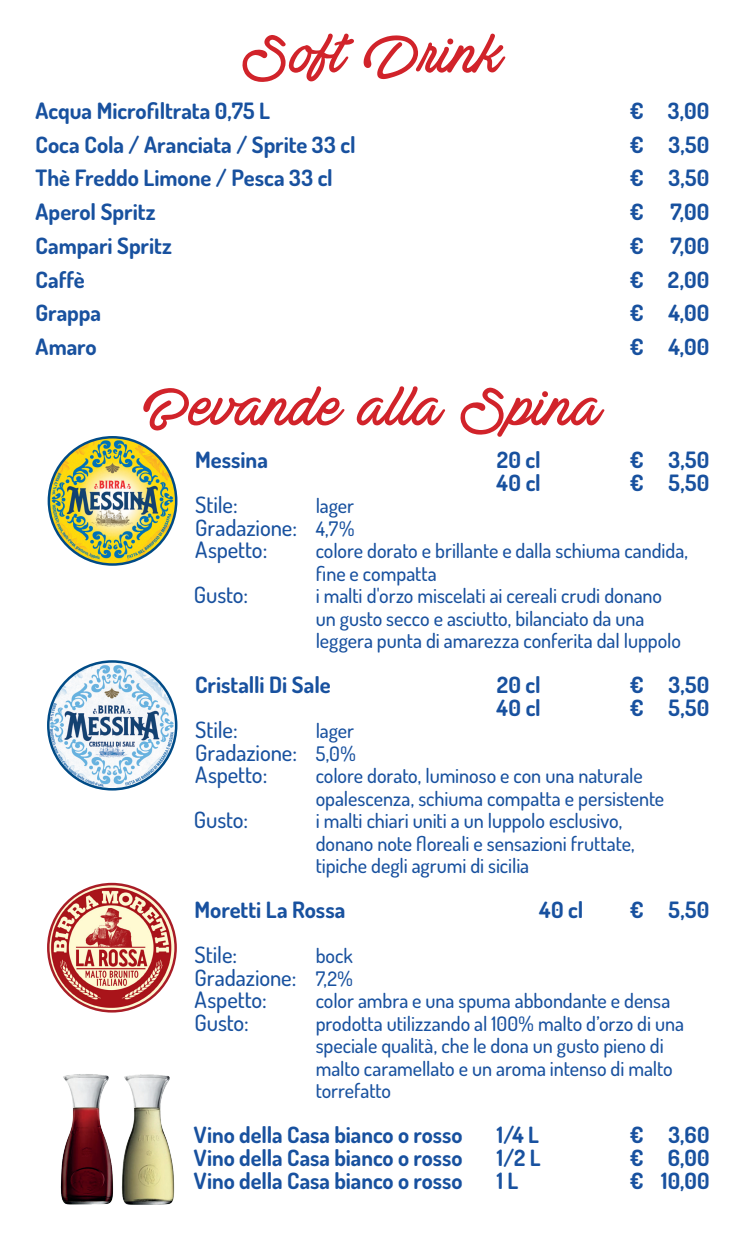
<style>
.page{position:relative;width:745px;height:1241px;background:#fff}
.page>*{position:absolute;margin:0;border:0;box-sizing:border-box;transform-origin:0 0}
.t1{font:62.5px "Actonia Hand PERSONALUSE";color:#d1232a}
.Piatti{font:700 22.5px "Dosis";color:#18519f}
.t2{font:500 22.5px "Dosis";letter-spacing:-.005em;color:#18519f}
.t3{font:500 20px/22.5px "Dosis";letter-spacing:-.005em;color:#18519f}
.s1{font-size:20px}
</style>
<div class="page">
<img style="left:48px;top:883px;width:127px;height:128px;border-radius:64px">
<img style="left:48px;top:661px;width:128px;height:128px;border-radius:64px">
<img style="left:49px;top:437px;width:127px;height:127px;border-radius:64px">
<img style="left:60px;top:1074px;width:115px;height:131px">
<p class="t1" style="left:242px;top:22px;width:261px">Soft Drink</p>
<p class="Piatti" style="left:35px;top:94px;width:236px">Acqua Microfiltrata 0,75 L</p>
<p class="Piatti" style="left:629px;top:94px;width:81px">€ 3,00</p>
<p class="Piatti" style="left:35px;top:128px;width:321px">Coca Cola / Aranciata / Sprite 33 cl</p>
<p class="Piatti" style="left:629px;top:128px;width:81px">€ 3,50</p>
<p class="Piatti" style="left:35px;top:161px;width:299px">Thè Freddo Limone / Pesca 33 cl</p>
<p class="Piatti" style="left:629px;top:161px;width:81px">€ 3,50</p>
<p class="Piatti" style="left:35px;top:195px;width:121px">Aperol Spritz</p>
<p class="Piatti" style="left:629px;top:195px;width:81px">€ 7,00</p>
<p class="Piatti" style="left:35px;top:229px;width:138px">Campari Spritz</p>
<p class="Piatti" style="left:629px;top:229px;width:81px">€ 7,00</p>
<p class="Piatti" style="left:35px;top:263px;width:51px">Caffè</p>
<p class="Piatti" style="left:629px;top:263px;width:81px">€ 2,00</p>
<p class="Piatti" style="left:35px;top:296px;width:67px">Grappa</p>
<p class="Piatti" style="left:629px;top:296px;width:81px">€ 4,00</p>
<p class="Piatti" style="left:35px;top:330px;width:63px">Amaro</p>
<p class="Piatti" style="left:629px;top:330px;width:81px">€ 4,00</p>
<p class="t1" style="left:143px;top:375px;width:459px">Bevande alla Spina</p>
<p class="Piatti" style="left:195px;top:443px;width:74px">Messina</p>
<p class="Piatti" style="left:496px;top:443px;width:45px">20 cl</p>
<p class="Piatti" style="left:629px;top:443px;width:81px">€ 3,50</p>
<p class="Piatti" style="left:496px;top:465px;width:46px">40 cl</p>
<p class="Piatti" style="left:629px;top:465px;width:81px">€ 5,50</p>
<p class="t2" style="left:195px;top:488px;width:44px">Stile:</p>
<p class="t3" style="left:315px;top:493px;width:40px">lager</p>
<p class="t2" style="left:195px;top:511px;width:161px">Gradazione: <span class="s1">4,7%</span></p>
<p class="t2" style="left:195px;top:533px;width:74px">Aspetto:</p>
<p class="t3" style="left:315px;top:538px;width:373px">colore dorato e brillante e dalla schiuma candida,</p>
<p class="t3" style="left:315px;top:561px;width:122px">fine e compatta</p>
<p class="t2" style="left:194px;top:578px;width:56px">Gusto:</p>
<p class="t3" style="left:315px;top:583px;width:347px">i malti d'orzo miscelati ai cereali crudi donano un gusto secco e asciutto, bilanciato da una</p>
<p class="t3" style="left:315px;top:628px;width:366px">leggera punta di amarezza conferita dal luppolo</p>
<p class="Piatti" style="left:195px;top:668px;width:137px">Cristalli Di Sale</p>
<p class="Piatti" style="left:496px;top:668px;width:45px">20 cl</p>
<p class="Piatti" style="left:629px;top:668px;width:81px">€ 3,50</p>
<p class="Piatti" style="left:496px;top:690px;width:46px">40 cl</p>
<p class="Piatti" style="left:629px;top:690px;width:81px">€ 5,50</p>
<p class="t2" style="left:195px;top:713px;width:44px">Stile:</p>
<p class="t3" style="left:315px;top:718px;width:40px">lager</p>
<p class="t2" style="left:195px;top:736px;width:162px">Gradazione: <span class="s1">5,0%</span></p>
<p class="t2" style="left:195px;top:758px;width:74px">Aspetto:</p>
<p class="t3" style="left:315px;top:763px;width:350px">colore dorato, luminoso e con una naturale opalescenza, schiuma compatta e persistente</p>
<p class="t2" style="left:194px;top:803px;width:56px">Gusto:</p>
<p class="t3" style="left:315px;top:808px;width:308px">i malti chiari uniti a un luppolo esclusivo,</p>
<p class="t3" style="left:315px;top:831px;width:320px">donano note floreali e sensazioni fruttate,</p>
<p class="t3" style="left:315px;top:853px;width:215px">tipiche degli agrumi di sicilia</p>
<p class="Piatti" style="left:194px;top:893px;width:152px">Moretti La Rossa</p>
<p class="Piatti" style="left:539px;top:893px;width:46px">40 cl</p>
<p class="Piatti" style="left:629px;top:893px;width:81px">€ 5,50</p>
<p class="t2" style="left:194px;top:938px;width:44px">Stile:</p>
<p class="t3" style="left:315px;top:943px;width:39px">bock</p>
<p class="t2" style="left:194px;top:961px;width:160px">Gradazione: <span class="s1">7,2%</span></p>
<p class="t2" style="left:194px;top:983px;width:74px">Aspetto:</p>
<p class="t3" style="left:315px;top:988px;width:356px">color ambra e una spuma abbondante e densa</p>
<p class="t2" style="left:194px;top:1006px;width:56px">Gusto:</p>
<p class="t3" style="left:315px;top:1011px;width:369px">prodotta utilizzando al 100% malto d’orzo di una</p>
<p class="t3" style="left:315px;top:1033px;width:358px">speciale qualità, che le dona un gusto pieno di malto caramellato e un aroma intenso di malto</p>
<p class="t3" style="left:315px;top:1078px;width:77px">torrefatto</p>
<p class="Piatti" style="left:194px;top:1118px;width:270px">Vino della Casa bianco o rosso</p>
<p class="Piatti" style="left:496px;top:1118px;width:44px">1/4 L</p>
<p class="Piatti" style="left:629px;top:1118px;width:81px">€ 3,60</p>
<p class="Piatti" style="left:194px;top:1140px;width:270px">Vino della Casa bianco o rosso</p>
<p class="Piatti" style="left:496px;top:1140px;width:45px">1/2 L</p>
<p class="Piatti" style="left:629px;top:1140px;width:81px">€ 6,00</p>
<p class="Piatti" style="left:194px;top:1163px;width:270px">Vino della Casa bianco o rosso</p>
<p class="Piatti" style="left:496px;top:1163px;width:23px">1 L</p>
<p class="Piatti" style="left:629px;top:1163px;width:81px">€ 10,00</p>
</div>
